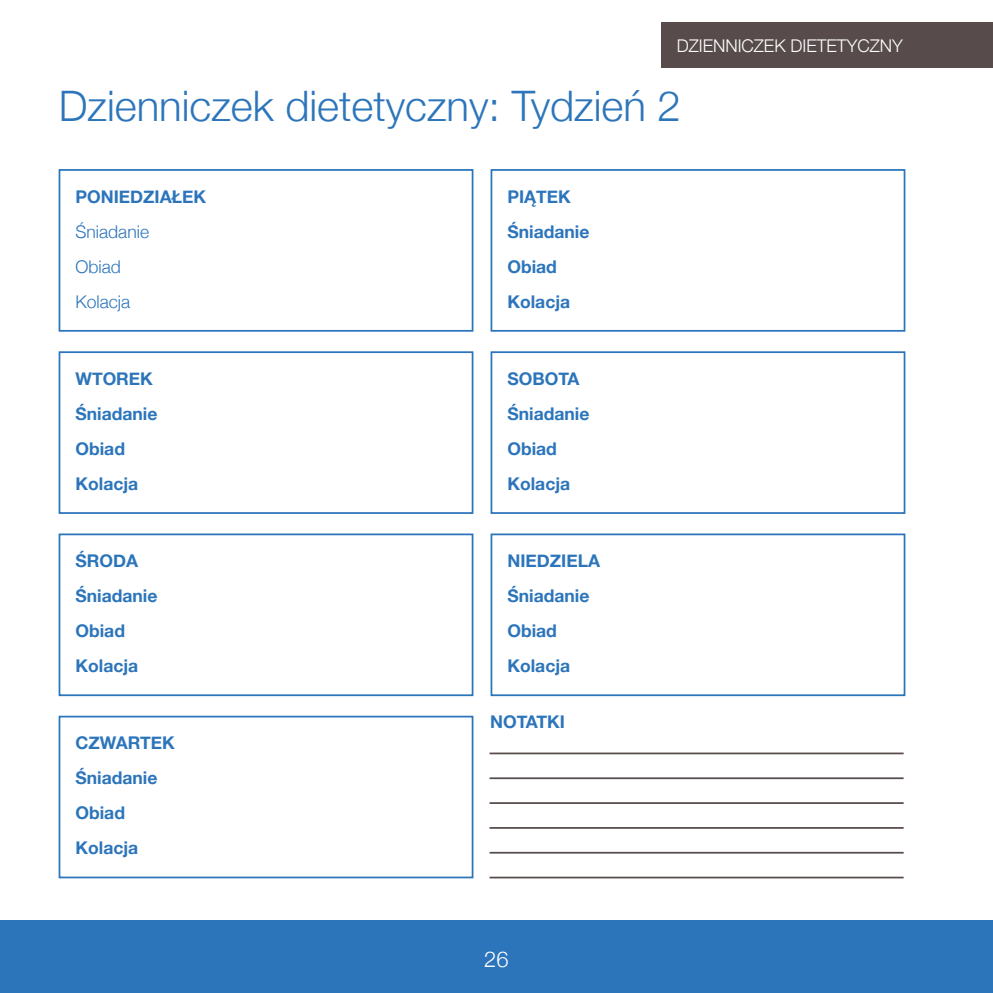
<style>
.page{position:relative;width:993px;height:993px;background:#fff}
.page>*{position:absolute;margin:0;border:0;box-sizing:border-box;transform-origin:0 0}
.t1{font:300 42px "Helvetica Neue";color:#2c75bb}
.t2{font:300 21.88px "Helvetica Neue";color:#fff}
.t3{font:700 17.5px/35px "Helvetica Neue";color:#2c75bb}
.t4{font:300 17.5px "Helvetica Neue";color:#fff}
.t5{font:300 17.5px/35px "Helvetica Neue";color:#2c75bb}
</style>
<div class="page">
<div style="left:0;top:920px;width:992px;height:72px;background:#2c75bb"></div>
<div style="left:59px;top:169px;width:414px;height:162px;border:2px solid #2c75bb"></div>
<div style="left:490px;top:169px;width:415px;height:162px;border:2px solid #2c75bb"></div>
<div style="left:59px;top:351px;width:414px;height:162px;border:2px solid #2c75bb"></div>
<div style="left:490px;top:351px;width:415px;height:162px;border:2px solid #2c75bb"></div>
<div style="left:59px;top:533px;width:414px;height:163px;border:2px solid #2c75bb"></div>
<div style="left:490px;top:533px;width:415px;height:163px;border:2px solid #2c75bb"></div>
<div style="left:59px;top:715px;width:414px;height:163px;border:2px solid #2c75bb"></div>
<hr style="left:489px;top:752px;width:414px;height:2px;background:#574c4b">
<hr style="left:489px;top:777px;width:414px;height:1px;background:#574c4b">
<hr style="left:489px;top:802px;width:414px;height:1px;background:#574c4b">
<hr style="left:489px;top:826px;width:414px;height:2px;background:#574c4b">
<hr style="left:489px;top:851px;width:414px;height:2px;background:#574c4b">
<hr style="left:489px;top:876px;width:414px;height:2px;background:#574c4b">
<div style="left:661px;top:23px;width:331px;height:45px;background:#574c4b"></div>
<p class="t4" style="left:676px;top:35px;width:227px">Dzienn iczek dietetyczny</p>
<h1 class="t1" style="left:59px;top:80px;width:623px">Dzienniczek dietetyczny: Tydzień 2</h1>
<p class="t3" style="left:75px;top:178px;width:132px">PONIEDZIAŁEK</p>
<p class="t5" style="left:75px;top:214px;width:75px">Śniadanie<br>Obiad<br>Kolacja</p>
<p class="t3" style="left:507px;top:178px;width:83px">PIĄTEK<br>Śniadanie<br>Obiad<br>Kolacja</p>
<p class="t3" style="left:75px;top:361px;width:83px">WTOREK<br>Śniadanie<br>Obiad<br>Kolacja</p>
<p class="t3" style="left:507px;top:361px;width:83px">SOBOTA<br>Śniadanie<br>Obiad<br>Kolacja</p>
<p class="t3" style="left:75px;top:543px;width:83px">ŚRODA<br>Śniadanie<br>Obiad<br>Kolacja</p>
<p class="t3" style="left:507px;top:543px;width:94px">NIEDZIELA<br>Śniadanie<br>Obiad<br>Kolacja</p>
<p class="t3" style="left:75px;top:725px;width:101px">CZWARTEK<br>Śniadanie<br>Obiad<br>Kolacja</p>
<p class="t3" style="left:490px;top:704px;width:76px">NOTATKI</p>
<p class="t2" style="left:484px;top:945px;width:26px">26</p>
</div>
